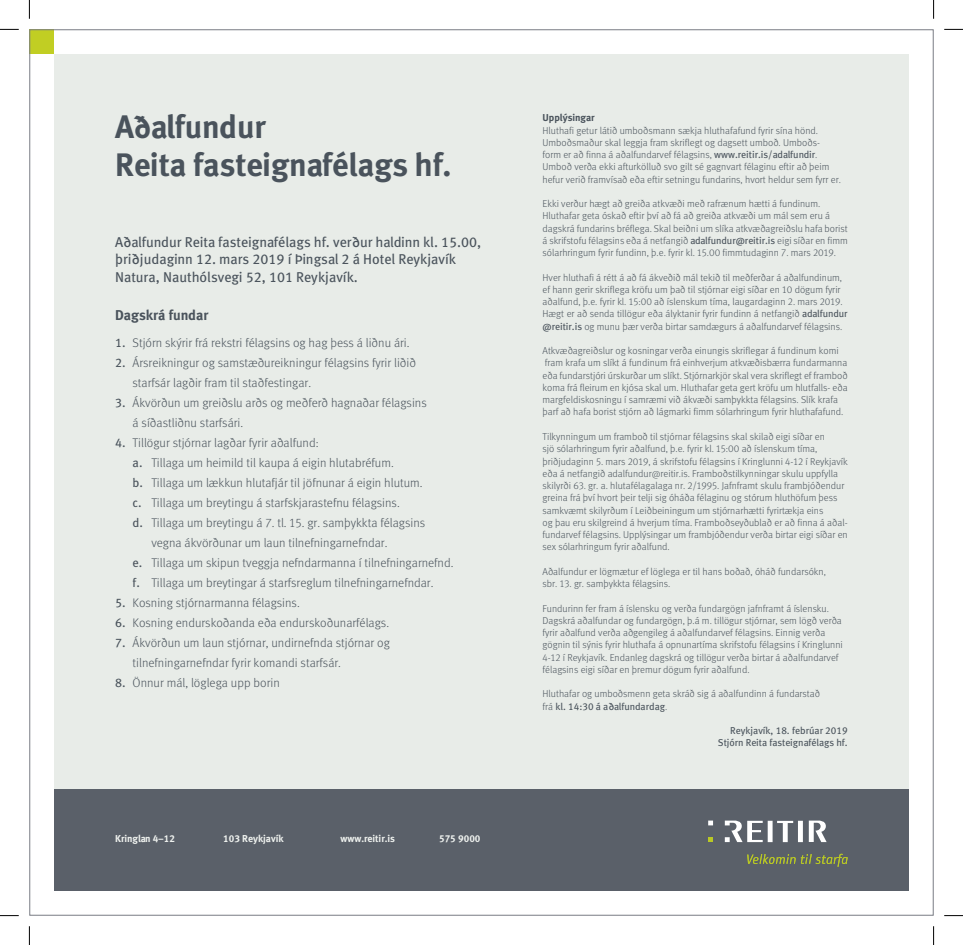
<style>
.page{position:relative;width:963px;height:945px;background:#fff}
.page>*{position:absolute;margin:0;border:0;box-sizing:border-box;transform-origin:0 0}
.t1{font:700 32.5px/37.5px "FF Meta Sans";color:#4a535c}
.t2{font:14.25px/17.5px "FF Meta Sans";color:#4a535c}
.t3{font:700 14.25px "FF Meta Sans";color:#4a535c}
.t4{font:300 12.5px/20px "FF Meta Sans";color:#4a535c}
.t5{font:300 10px/12.2px "FF Meta Sans";color:#4a535c}
.t6{font:10px/12.2px "FF Meta Sans";color:#4a535c;text-align:right}
.t7{font:700 10px "FF Meta Sans";color:#eef1ee}
.t8{font:700 10px "FF Meta Sans";color:#4a535c}
.s1{font-weight:400}
</style>
<div class="page">
<div style="left:54px;top:789px;width:854px;height:101px;background:#5a6069"></div>
<div style="left:54px;top:54px;width:854px;height:735px;background:#e8ece8"></div>
<svg style="left:708px;top:820px;width:118px;height:22px"></svg>
<svg style="left:747px;top:853px;width:100px;height:13px"></svg>
<div style="left:30px;top:30px;width:24px;height:24px;background:#c1ce23"></div>
<svg style="left:0;top:29px;width:19px;height:1px"></svg>
<svg style="left:944px;top:29px;width:18px;height:1px"></svg>
<svg style="left:0;top:915px;width:19px;height:1px"></svg>
<svg style="left:944px;top:915px;width:18px;height:1px"></svg>
<svg style="left:29px;top:0;width:1px;height:19px"></svg>
<svg style="left:29px;top:926px;width:1px;height:19px"></svg>
<svg style="left:933px;top:0;width:1px;height:19px"></svg>
<svg style="left:933px;top:926px;width:1px;height:19px"></svg>
<h1 class="t1" style="left:115px;top:108px;width:338px">Aðalfundur<br>Reita fasteignafélags hf.</h1>
<h2 class="t2" style="left:115px;top:233px;width:368px">Aðalfundur Reita fasteignafélags hf. verður haldinn kl. 15.00, þriðjudaginn 12. mars 2019 í Þingsal 2 á Hotel Reykjavík<br>Natura, Nauthólsvegi 52, 101 Reykjavík.</h2>
<h2 class="t3" style="left:115px;top:307px;width:95px">Dagskrá fundar</h2>
<p class="t4" style="left:115px;top:333px;width:296px"><span class="s1">1.</span> Stjórn skýrir frá rekstri félagsins og hag þess á liðnu ári.</p>
<p class="t4" style="left:132px;top:353px;width:285px;text-indent:-18px"><span class="s1">2.</span> Ársreikningur og samstæðureikningur félagsins fyrir liðið starfsár lagðir fram til staðfestingar.</p>
<p class="t4" style="left:132px;top:393px;width:296px;text-indent:-18px"><span class="s1">3.</span> Ákvörðun um greiðslu arðs og meðferð hagnaðar félagsins á síðastliðnu starfsári.</p>
<p class="t4" style="left:115px;top:433px;width:205px"><span class="s1">4.</span> Tillögur stjórnar lagðar fyrir aðalfund:</p>
<p class="t4" style="left:132px;top:453px;width:262px"><span class="s1">a.</span> Tillaga um heimild til kaupa á eigin hlutabréfum.</p>
<p class="t4" style="left:132px;top:473px;width:291px"><span class="s1">b.</span> Tillaga um lækkun hlutafjár til jöfnunar á eigin hlutum.</p>
<p class="t4" style="left:132px;top:493px;width:269px"><span class="s1">c.</span> Tillaga um breytingu á starfskjarastefnu félagsins.</p>
<p class="t4" style="left:132px;top:513px;width:294px"><span class="s1">d.</span> Tillaga um breytingu á 7. tl. 15. gr. samþykkta félagsins</p>
<p class="t4" style="left:151px;top:533px;width:237px">vegna ákvörðunar um laun tilnefningarnefndar.</p>
<p class="t4" style="left:132px;top:553px;width:322px"><span class="s1">e.</span> Tillaga um skipun tveggja nefndarmanna í tilnefningarnefnd.</p>
<p class="t4" style="left:132px;top:573px;width:302px"><span class="s1">f.</span> Tillaga um breytingar á starfsreglum tilnefningarnefndar.</p>
<p class="t4" style="left:115px;top:593px;width:186px"><span class="s1">5.</span> Kosning stjórnarmanna félagsins.</p>
<p class="t4" style="left:115px;top:613px;width:275px"><span class="s1">6.</span> Kosning endurskoðanda eða endurskoðunarfélags.</p>
<p class="t4" style="left:132px;top:633px;width:259px;text-indent:-18px"><span class="s1">7.</span> Ákvörðun um laun stjórnar, undirnefnda stjórnar og tilnefningarnefndar fyrir komandi starfsár.</p>
<p class="t4" style="left:115px;top:673px;width:166px"><span class="s1">8.</span> Önnur mál, löglega upp borin</p>
<p class="t7" style="left:115px;top:832px;width:61px">Kringlan 4–12</p>
<p class="t7" style="left:223px;top:832px;width:62px">103 Reykjavík</p>
<p class="t7" style="left:340px;top:832px;width:56px">www.reitir.is</p>
<p class="t7" style="left:439px;top:832px;width:43px">575 9000</p>
<p class="t8" style="left:542px;top:112px;width:54px">Upplýsingar</p>
<p class="t5" style="left:542px;top:124px;width:300px">Hluthafi getur látið umboðsmann sækja hluthafafund fyrir sína hönd.<br>Umboðsmaður skal leggja fram skriflegt og dagsett umboð. Umboðs&shy;form er að finna á aðalfundarvef félagsins, <span class="s1">www.reitir.is/adalfundir</span>.<br>Umboð verða ekki afturkölluð svo gilt sé gagnvart félaginu eftir að þeim hefur verið framvísað eða eftir setningu fundarins, hvort heldur sem fyrr er.</p>
<p class="t5" style="left:542px;top:197px;width:307px">Ekki verður hægt að greiða atkvæði með rafrænum hætti á fundinum.<br>Hluthafar geta óskað eftir því að fá að greiða atkvæði um mál sem eru á dagskrá fundarins bréflega. Skal beiðni um slíka atkvæðagreiðslu hafa borist á skrifstofu félagsins eða á netfangið <span class="s1">adalfundur@reitir.is</span> eigi síðar en fimm sólarhringum fyrir fundinn, þ.e. fyrir kl. 15.00 fimmtudaginn 7. mars 2019.</p>
<p class="t5" style="left:542px;top:271px;width:306px">Hver hluthafi á rétt á að fá ákveðið mál tekið til meðferðar á aðalfundinum, ef hann gerir skriflega kröfu um það til stjórnar eigi síðar en 10 dögum fyrir aðalfund, þ.e. fyrir kl. 15:00 að íslenskum tíma, laugardaginn 2. mars 2019.<br>Hægt er að senda tillögur eða ályktanir fyrir fundinn á netfangið <span class="s1">adalfundur @reitir.is</span> og munu þær verða birtar samdægurs á aðalfundarvef félagsins.</p>
<p class="t5" style="left:542px;top:344px;width:306px">Atkvæðagreiðslur og kosningar verða einungis skriflegar á fundinum komi fram krafa um slíkt á fundinum frá einhverjum atkvæðisbærra fundarmanna eða fundarstjóri úrskurðar um slíkt. Stjórnarkjör skal vera skriflegt ef framboð koma frá fleirum en kjósa skal um. Hluthafar geta gert kröfu um hlutfalls- eða margfeldiskosningu í samræmi við ákvæði samþykkta félagsins. Slík krafa þarf að hafa borist stjórn að lágmarki fimm sólarhringum fyrir hluthafafund.</p>
<p class="t5" style="left:542px;top:430px;width:307px">Tilkynningum um framboð til stjórnar félagsins skal skilað eigi síðar en<br>sjö sólarhringum fyrir aðalfund, þ.e. fyrir kl. 15:00 að íslenskum tíma, þriðjudaginn 5. mars 2019, á skrifstofu félagsins í Kringlunni 4-12 í Reykjavík eða á netfangið adalfundur@reitir.is. Framboðstilkynningar skulu uppfylla skilyrði 63. gr. a. hlutafélagalaga nr. 2/1995. Jafnframt skulu frambjóðendur greina frá því hvort þeir telji sig óháða félaginu og stórum hluthöfum þess samkvæmt skilyrðum í Leiðbeiningum um stjórnarhætti fyrirtækja eins<br>og þau eru skilgreind á hverjum tíma. Framboðseyðublað er að finna á aðal&shy;fundarvef félagsins. Upplýsingar um frambjóðendur verða birtar eigi síðar en sex sólarhringum fyrir aðalfund.</p>
<p class="t5" style="left:542px;top:565px;width:285px">Aðalfundur er lögmætur ef löglega er til hans boðað, óháð fundarsókn, sbr. 13. gr. samþykkta félagsins.</p>
<p class="t5" style="left:542px;top:602px;width:302px">Fundurinn fer fram á íslensku og verða fundargögn jafnframt á íslensku.<br>Dagskrá aðalfundar og fundargögn, þ.á m. tillögur stjórnar, sem lögð verða fyrir aðalfund verða aðgengileg á aðalfundarvef félagsins. Einnig verða gögnin til sýnis fyrir hluthafa á opnunartíma skrifstofu félagsins í Kringlunni 4-12 í Reykjavík. Endanleg dagskrá og tillögur verða birtar á aðalfundarvef félagsins eigi síðar en þremur dögum fyrir aðalfund.</p>
<p class="t5" style="left:542px;top:687px;width:279px">Hluthafar og umboðsmenn geta skráð sig á aðalfundinn á fundarstað frá <span class="s1">kl. 14:30 á aðalfundardag</span>.</p>
<p class="t6" style="left:717px;top:724px;width:131px">Reykjavík, 18. febrúar 2019<br>Stjórn Reita fasteignafélags hf.</p>
</div>
